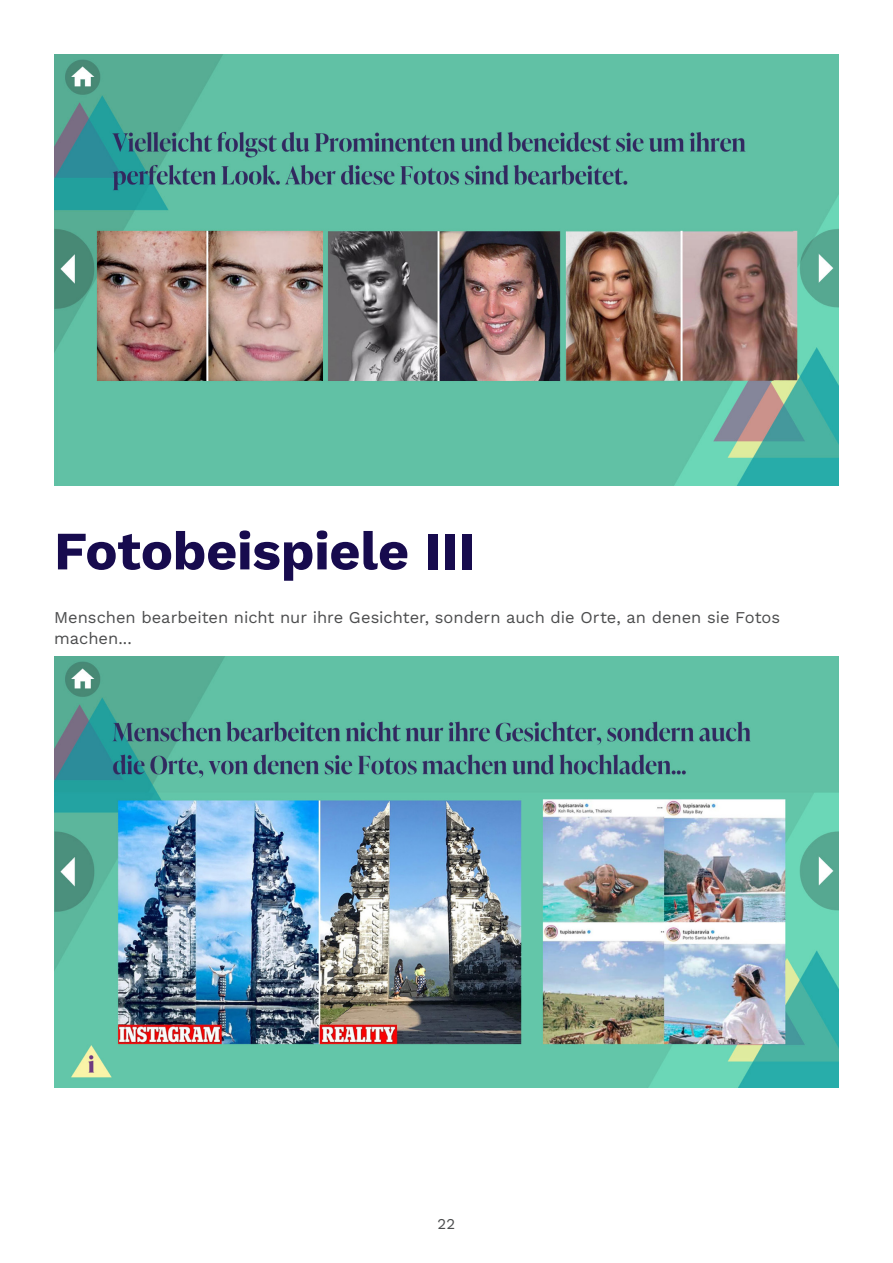
<style>
.page{position:relative;width:893px;height:1263px;background:#fff}
.page>*{position:absolute;margin:0;border:0;box-sizing:border-box;transform-origin:0 0}
.t1{font:700 54px "Work Sans";letter-spacing:-.005em;color:#170b4e}
.t2{font:16.5px/21px "Work Sans";color:#4b4c4d}
.t3{font:15px "Work Sans";color:#4b4c4d}
</style>
<div class="page">
<img style="left:54px;top:54px;width:785px;height:431px">
<img style="left:54px;top:657px;width:785px;height:431px">
<p class="t1" style="left:54px;top:510px;width:423px">Fotobeispiele III</p>
<p class="t2" style="left:54px;top:606px;width:727px">Menschen bearbeiten nicht nur ihre Gesichter, sondern auch die Orte, an denen sie Fotos machen...</p>
<p class="t3" style="left:438px;top:1212px;width:19px">22</p>
</div>
